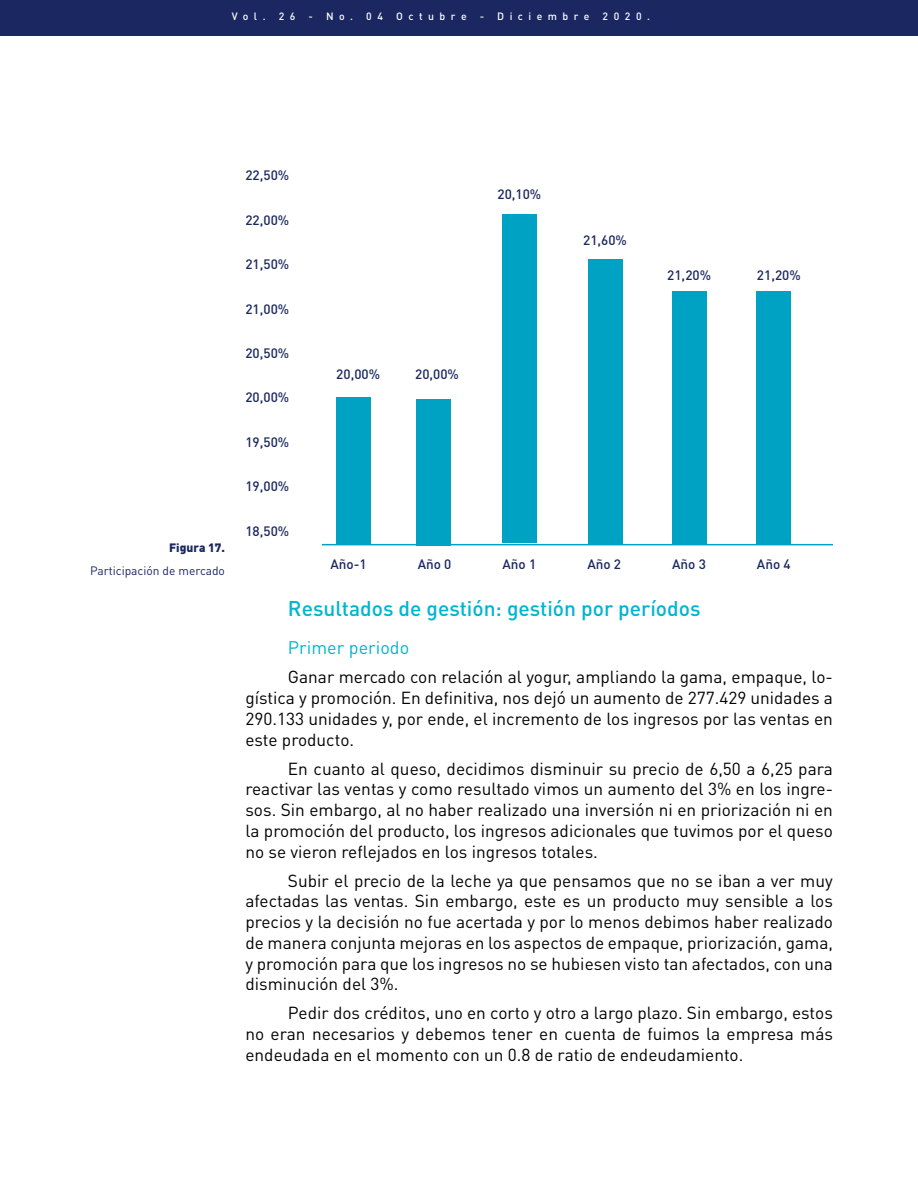
<style>
.page{position:relative;width:918px;height:1188px;background:#fff}
.page>*{position:absolute;margin:0;border:0;box-sizing:border-box;transform-origin:0 0}
.t1{font:500 21px "DIN Pro";color:#00b5d0}
.t2{font:18px "DIN Pro";color:#00b5d0}
.t3{font:17.25px/20.7px "DIN Pro";color:#000;text-align:justify}
.t4{font:500 13.5px "DIN Pro";color:#1a2760}
.t5{font:12px "DIN Pro";color:#1a2760}
.t6{font:900 12px "DIN Pro";color:#1a2760}
.t7{font:500 10.5px "DIN Pro";letter-spacing:.525em;color:#fff}
</style>
<div class="page">
<div style="left:0;top:0;width:918px;height:36px;background:#1a2760"></div>
<hr style="left:322px;top:544px;width:511px;height:1px;background:#00a2c4">
<div style="left:337px;top:397px;width:34px;height:147px;background:#00a2c4"></div>
<div style="left:417px;top:399px;width:34px;height:146px;background:#00a2c4"></div>
<div style="left:502px;top:215px;width:34px;height:328px;background:#00a2c4"></div>
<div style="left:588px;top:259px;width:34px;height:286px;background:#00a2c4"></div>
<div style="left:672px;top:291px;width:34px;height:253px;background:#00a2c4"></div>
<div style="left:757px;top:291px;width:34px;height:253px;background:#00a2c4"></div>
<p class="t7" style="left:232px;top:9px;width:420px">Vol. 26 - No. 04 Octubre - Diciembre 2020.</p>
<p class="t6" style="left:169px;top:540px;width:57px">Figura 17.</p>
<p class="t5" style="left:90px;top:563px;width:136px">Participación de mercado</p>
<p class="t4" style="left:245px;top:166px;width:45px">22,50%</p>
<p class="t4" style="left:245px;top:211px;width:45px">22,00%</p>
<p class="t4" style="left:245px;top:255px;width:45px">21,50%</p>
<p class="t4" style="left:245px;top:300px;width:45px">21,00%</p>
<p class="t4" style="left:245px;top:344px;width:45px">20,50%</p>
<p class="t4" style="left:245px;top:388px;width:45px">20,00%</p>
<p class="t4" style="left:245px;top:433px;width:45px">19,50%</p>
<p class="t4" style="left:245px;top:477px;width:45px">19,00%</p>
<p class="t4" style="left:245px;top:522px;width:45px">18,50%</p>
<p class="t4" style="left:498px;top:185px;width:45px">20,10%</p>
<p class="t4" style="left:336px;top:365px;width:45px">20,00%</p>
<p class="t4" style="left:415px;top:365px;width:45px">20,00%</p>
<p class="t4" style="left:583px;top:231px;width:45px">21,60%</p>
<p class="t4" style="left:667px;top:265px;width:45px">21,20%</p>
<p class="t4" style="left:757px;top:265px;width:45px">21,20%</p>
<p class="t4" style="left:330px;top:555px;width:38px">Año-1</p>
<p class="t4" style="left:418px;top:555px;width:35px">Año 0</p>
<p class="t4" style="left:503px;top:555px;width:35px">Año 1</p>
<p class="t4" style="left:587px;top:555px;width:35px">Año 2</p>
<p class="t4" style="left:672px;top:555px;width:35px">Año 3</p>
<p class="t4" style="left:757px;top:555px;width:35px">Año 4</p>
<p class="t1" style="left:288px;top:594px;width:414px">Resultados de gestión: gestión por períodos</p>
<p class="t2" style="left:288px;top:636px;width:123px">Primer periodo</p>
<p class="t3" style="left:245px;top:666px;width:589px;text-indent:43px">Ganar mercado con relación al yogur, ampliando la gama, empaque, lo&shy;gística y promoción. En definitiva, nos dejó un aumento de 277.429 unidades a 290.133 unidades y, por ende, el incremento de los ingresos por las ventas en este producto.</p>
<p class="t3" style="left:245px;top:757px;width:589px;text-indent:43px">En cuanto al queso, decidimos disminuir su precio de 6,50 a 6,25 para reactivar las ventas y como resultado vimos un aumento del 3% en los ingre&shy;sos. Sin embargo, al no haber realizado una inversión ni en priorización ni en la promoción del producto, los ingresos adicionales que tuvimos por el queso no se vieron reflejados en los ingresos totales.</p>
<p class="t3" style="left:245px;top:869px;width:589px;text-indent:43px">Subir el precio de la leche ya que pensamos que no se iban a ver muy afectadas las ventas. Sin embargo, este es un producto muy sensible a los precios y la decisión no fue acertada y por lo menos debimos haber realizado de manera conjunta mejoras en los aspectos de empaque, priorización, gama, y promoción para que los ingresos no se hubiesen visto tan afectados, con una disminución del 3%.</p>
<p class="t3" style="left:245px;top:1002px;width:589px;text-indent:43px">Pedir dos créditos, uno en corto y otro a largo plazo. Sin embargo, estos no eran necesarios y debemos tener en cuenta de fuimos la empresa más endeudada en el momento con un 0.8 de ratio de endeudamiento.</p>
</div>
